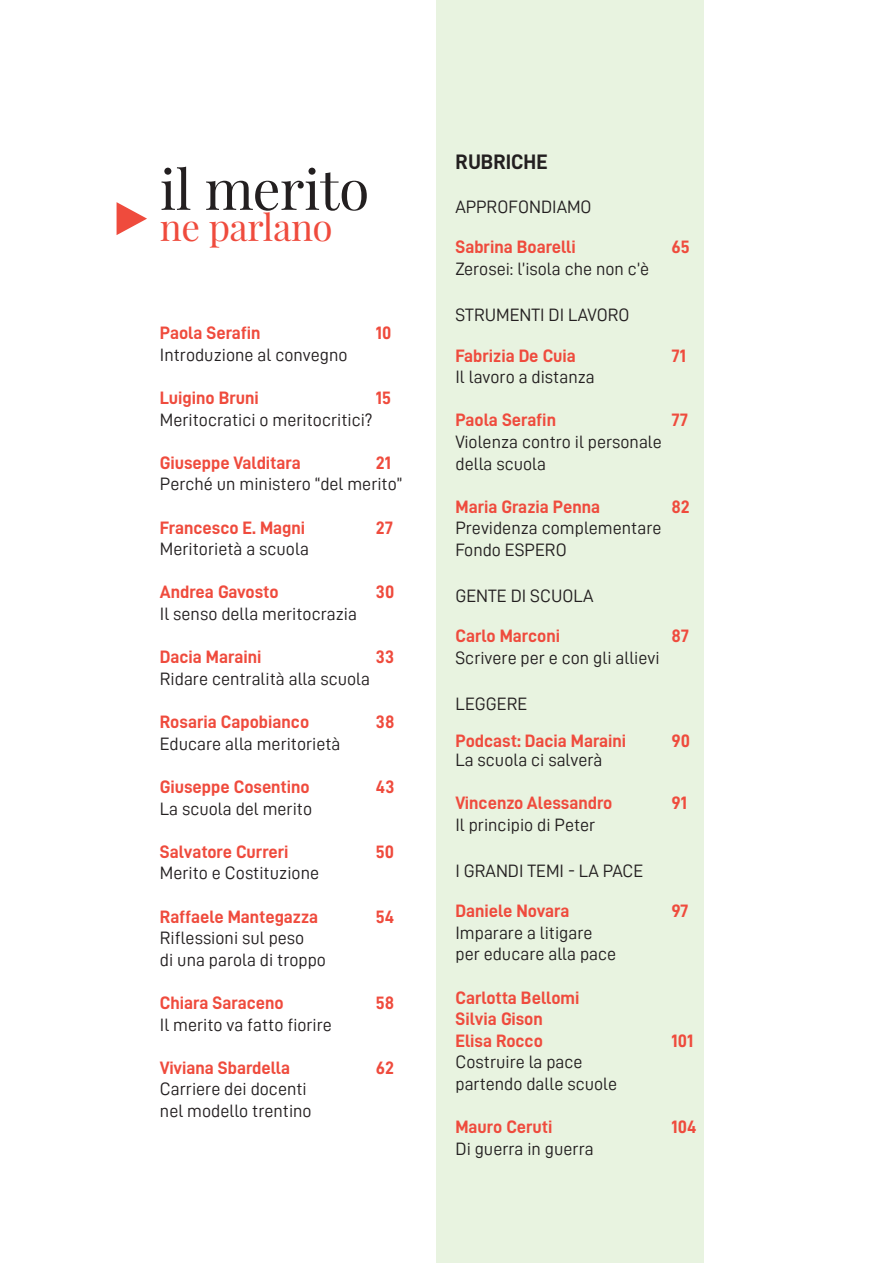
<style>
.page{position:relative;width:893px;height:1263px;background:#fff}
.page>*{position:absolute;margin:0;border:0;box-sizing:border-box;transform-origin:0 0}
.t1{font:54px "Playfair Display";letter-spacing:-.01em;color:#231f20}
.t2{font:36px "Playfair Display";letter-spacing:-.015em;color:#ef4b3d}
.t3{font:21px "D DIN Bold";color:#231f20}
.t4{font:18px "D DIN";color:#231f20}
.t5{font:18px "D DIN Bold";color:#ef4b3d}
</style>
<div class="page">
<div style="left:436px;top:0;width:267px;height:1263px;background:#e8f3e0"></div>
<svg style="left:117px;top:202px;width:30px;height:33px"></svg>
<p class="t1" style="left:160px;top:166px;width:211px">il merito</p>
<p class="t2" style="left:160px;top:212px;width:174px">ne parlano</p>
<p class="t5" style="left:160px;top:327px;width:102px">Paola Serafin</p>
<p class="t5" style="left:376px;top:327px;width:17px">10</p>
<p class="t4" style="left:160px;top:346px;width:189px">Introduzione al convegno</p>
<p class="t5" style="left:160px;top:392px;width:100px">Luigino Bruni</p>
<p class="t5" style="left:376px;top:392px;width:17px">15</p>
<p class="t4" style="left:160px;top:411px;width:214px">Meritocratici o meritocritici?</p>
<p class="t5" style="left:160px;top:456px;width:142px">Giuseppe Valditara</p>
<p class="t5" style="left:376px;top:456px;width:17px">21</p>
<p class="t4" style="left:160px;top:475px;width:244px">Perché un ministero “del merito”</p>
<p class="t5" style="left:160px;top:521px;width:147px">Francesco E. Magni</p>
<p class="t5" style="left:376px;top:521px;width:19px">27</p>
<p class="t4" style="left:160px;top:540px;width:150px">Meritorietà a scuola</p>
<p class="t5" style="left:160px;top:586px;width:120px">Andrea Gavosto</p>
<p class="t5" style="left:376px;top:586px;width:20px">30</p>
<p class="t4" style="left:160px;top:605px;width:199px">Il senso della meritocrazia</p>
<p class="t5" style="left:160px;top:651px;width:103px">Dacia Maraini</p>
<p class="t5" style="left:376px;top:651px;width:20px">33</p>
<p class="t4" style="left:160px;top:670px;width:212px">Ridare centralità alla scuola</p>
<p class="t5" style="left:160px;top:716px;width:151px">Rosaria Capobianco</p>
<p class="t5" style="left:376px;top:716px;width:20px">38</p>
<p class="t4" style="left:160px;top:735px;width:182px">Educare alla meritorietà</p>
<p class="t5" style="left:160px;top:780px;width:151px">Giuseppe Cosentino</p>
<p class="t5" style="left:376px;top:780px;width:20px">43</p>
<p class="t4" style="left:160px;top:799px;width:154px">La scuola del merito</p>
<p class="t5" style="left:160px;top:845px;width:130px">Salvatore Curreri</p>
<p class="t5" style="left:376px;top:845px;width:20px">50</p>
<p class="t4" style="left:160px;top:864px;width:161px">Merito e Costituzione</p>
<p class="t5" style="left:160px;top:910px;width:160px">Raffaele Mantegazza</p>
<p class="t5" style="left:376px;top:910px;width:20px">54</p>
<p class="t4" style="left:160px;top:929px;width:146px">Riflessioni sul peso</p>
<p class="t4" style="left:160px;top:951px;width:168px">di una parola di troppo</p>
<p class="t5" style="left:160px;top:996px;width:125px">Chiara Saraceno</p>
<p class="t5" style="left:376px;top:996px;width:20px">58</p>
<p class="t4" style="left:160px;top:1015px;width:174px">Il merito va fatto fiorire</p>
<p class="t5" style="left:160px;top:1061px;width:132px">Viviana Sbardella</p>
<p class="t5" style="left:376px;top:1061px;width:20px">62</p>
<p class="t4" style="left:160px;top:1080px;width:148px">Carriere dei docenti</p>
<p class="t4" style="left:160px;top:1102px;width:153px">nel modello trentino</p>
<p class="t3" style="left:455px;top:154px;width:94px">RUBRICHE</p>
<p class="t4" style="left:455px;top:198px;width:138px">APPROFONDIAMO</p>
<p class="t5" style="left:455px;top:241px;width:122px">Sabrina Boarelli</p>
<p class="t5" style="left:671px;top:241px;width:20px">65</p>
<p class="t4" style="left:455px;top:260px;width:195px">Zerosei: l’isola che non c’è</p>
<p class="t4" style="left:455px;top:306px;width:175px">STRUMENTI DI LAVORO</p>
<p class="t5" style="left:455px;top:349px;width:122px">Fabrizia De Cuia</p>
<p class="t5" style="left:671px;top:349px;width:16px">71</p>
<p class="t4" style="left:455px;top:368px;width:141px">Il lavoro a distanza</p>
<p class="t5" style="left:455px;top:414px;width:102px">Paola Serafin</p>
<p class="t5" style="left:671px;top:414px;width:18px">77</p>
<p class="t4" style="left:455px;top:433px;width:208px">Violenza contro il personale</p>
<p class="t4" style="left:455px;top:454px;width:92px">della scuola</p>
<p class="t5" style="left:455px;top:500px;width:146px">Maria Grazia Penna</p>
<p class="t5" style="left:671px;top:500px;width:20px">82</p>
<p class="t4" style="left:455px;top:519px;width:207px">Previdenza complementare</p>
<p class="t4" style="left:455px;top:541px;width:113px">Fondo ESPERO</p>
<p class="t4" style="left:455px;top:587px;width:139px">GENTE DI SCUOLA</p>
<p class="t5" style="left:455px;top:630px;width:106px">Carlo Marconi</p>
<p class="t5" style="left:671px;top:630px;width:19px">87</p>
<p class="t4" style="left:455px;top:649px;width:206px">Scrivere per e con gli allievi</p>
<p class="t4" style="left:455px;top:695px;width:73px">LEGGERE</p>
<p class="t5" style="left:455px;top:735px;width:172px">Podcast: Dacia Maraini</p>
<p class="t5" style="left:671px;top:735px;width:20px">90</p>
<p class="t4" style="left:455px;top:751px;width:149px">La scuola ci salverà</p>
<p class="t5" style="left:455px;top:797px;width:158px">Vincenzo Alessandro</p>
<p class="t5" style="left:671px;top:797px;width:17px">91</p>
<p class="t4" style="left:455px;top:816px;width:141px">Il principio di Peter</p>
<p class="t4" style="left:455px;top:862px;width:189px">I GRANDI TEMI - LA PACE</p>
<p class="t5" style="left:455px;top:905px;width:115px">Daniele Novara</p>
<p class="t5" style="left:671px;top:905px;width:18px">97</p>
<p class="t4" style="left:455px;top:924px;width:139px">Imparare a litigare</p>
<p class="t4" style="left:455px;top:945px;width:162px">per educare alla pace</p>
<p class="t5" style="left:455px;top:991px;width:125px">Carlotta Bellomi</p>
<p class="t5" style="left:455px;top:1013px;width:89px">Silvia Gison</p>
<p class="t5" style="left:455px;top:1034px;width:89px">Elisa Rocco</p>
<p class="t5" style="left:671px;top:1034px;width:23px">101</p>
<p class="t4" style="left:455px;top:1053px;width:129px">Costruire la pace</p>
<p class="t4" style="left:455px;top:1075px;width:163px">partendo dalle scuole</p>
<p class="t5" style="left:455px;top:1121px;width:99px">Mauro Ceruti</p>
<p class="t5" style="left:671px;top:1121px;width:26px">104</p>
<p class="t4" style="left:455px;top:1140px;width:140px">Di guerra in guerra</p>
</div>
